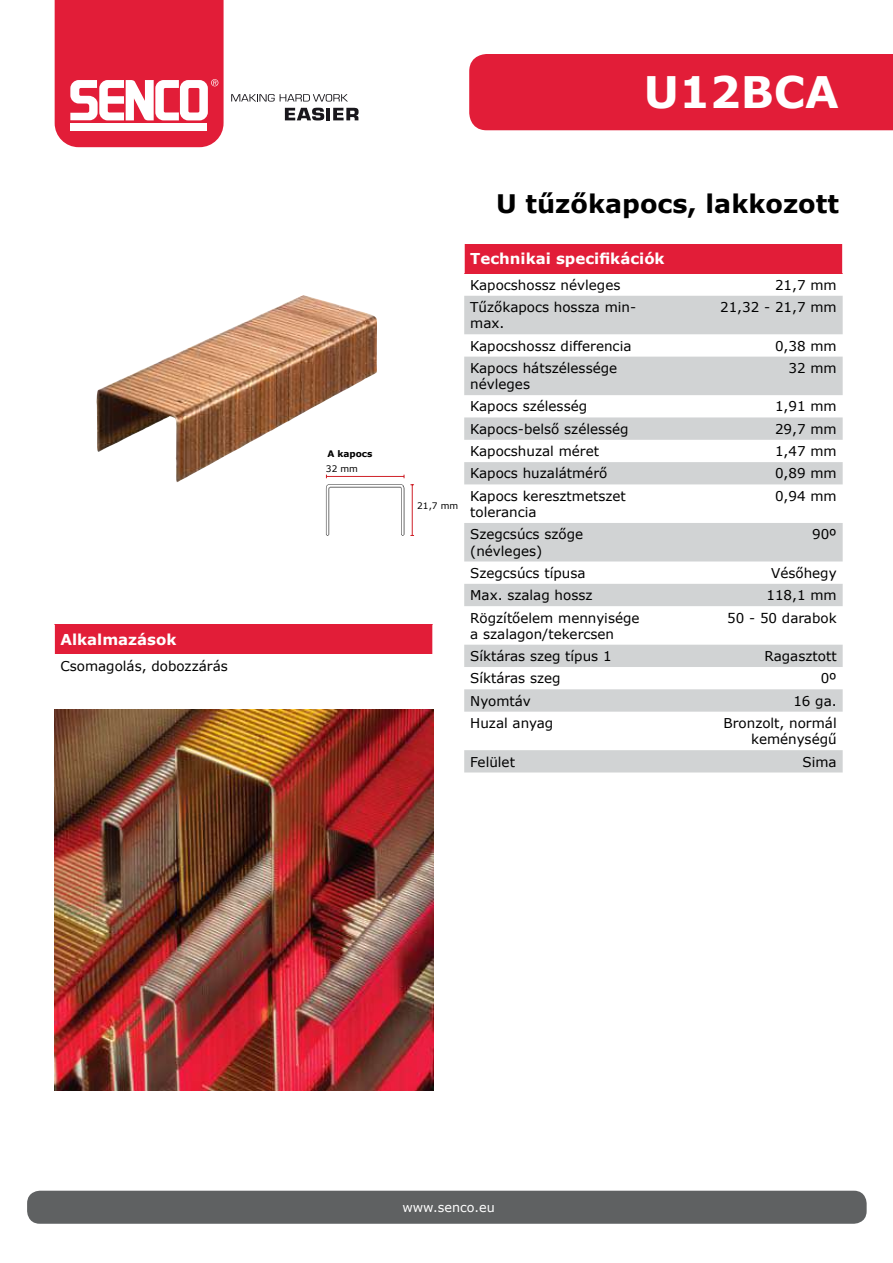
<style>
.page{position:relative;width:893px;height:1263px;background:#fff}
.page>*{position:absolute;margin:0;border:0;box-sizing:border-box;transform-origin:0 0}
.t1{font:700 43.5px "Verdana";color:#fff}
.t2{font:700 25.5px "Verdana";color:#000}
.t3{font:700 15px "Verdana";color:#fff}
.t4{font:13.5px/16.2px "Verdana";color:#000}
.t5{font:12.75px "Verdana";color:#fff}
.t6{font:9px "Verdana";color:#000}
.t7{font:700 9px "Verdana";color:#000}
</style>
<div class="page">
<div style="left:27px;top:1191px;width:840px;height:33px;background:#5f6162;border-radius:13px"></div>
<div style="left:464px;top:244px;width:379px;height:29px;background:#e21d38"></div>
<svg style="left:464px;top:296px;width:379px;height:476px;fill:#d1d3d4"></svg>
<svg style="left:464px;top:244px;width:1px;height:29px"></svg>
<svg style="left:842px;top:244px;width:1px;height:29px"></svg>
<img style="left:54px;top:710px;width:380px;height:381px">
<div style="left:54px;top:624px;width:379px;height:30px;background:#e21d38"></div>
<hr style="left:54px;top:624px;width:1px;height:30px;background:#fff">
<hr style="left:432px;top:624px;width:1px;height:30px;background:#fff">
<img style="left:97px;top:295px;width:280px;height:187px">
<hr style="left:326px;top:476px;width:78px;height:1px;background:#cf2128">
<hr style="left:412px;top:485px;width:1px;height:50px;background:#cf2128">
<svg style="left:326px;top:484px;width:78px;height:52px"></svg>
<svg style="left:231px;top:94px;width:117px;height:8px"></svg>
<svg style="left:285px;top:108px;width:74px;height:12px"></svg>
<svg style="left:55px;top:0;width:169px;height:147px"></svg>
<div style="left:469px;top:54px;width:424px;height:76px;background:#e21d38"></div>
<p class="t3" style="left:60px;top:630px;width:118px">Alkalmazások</p>
<p class="t4" style="left:60px;top:657px;width:169px">Csomagolás, dobozzárás</p>
<p class="t7" style="left:327px;top:448px;width:47px">A kapocs</p>
<p class="t6" style="left:326px;top:463px;width:34px">32 mm</p>
<h1 class="t1" style="left:644px;top:64px;width:197px">U12BCA</h1>
<h2 class="t2" style="left:496px;top:187px;width:344px">U tűzőkapocs, lakkozott</h2>
<p class="t6" style="left:417px;top:500px;width:43px">21,7 mm</p>
<p class="t3" style="left:470px;top:249px;width:196px">Technikai specifikációk</p>
<p class="t4" style="left:470px;top:277px;width:152px">Kapocshossz névleges</p>
<p class="t4" style="left:775px;top:277px;width:63px">21,7 mm</p>
<p class="t4" style="left:470px;top:299px;width:167px">Tűzőkapocs hossza min&shy;max.</p>
<p class="t4" style="left:720px;top:299px;width:118px">21,32 - 21,7 mm</p>
<p class="t4" style="left:470px;top:337px;width:163px">Kapocshossz differencia</p>
<p class="t4" style="left:775px;top:337px;width:63px">0,38 mm</p>
<p class="t4" style="left:470px;top:360px;width:148px">Kapocs hátszélessége névleges</p>
<p class="t4" style="left:788px;top:360px;width:50px">32 mm</p>
<p class="t4" style="left:470px;top:398px;width:118px">Kapocs szélesség</p>
<p class="t4" style="left:775px;top:398px;width:63px">1,91 mm</p>
<p class="t4" style="left:470px;top:421px;width:160px">Kapocs-belső szélesség</p>
<p class="t4" style="left:775px;top:421px;width:63px">29,7 mm</p>
<p class="t4" style="left:470px;top:443px;width:130px">Kapocshuzal méret</p>
<p class="t4" style="left:775px;top:443px;width:63px">1,47 mm</p>
<p class="t4" style="left:470px;top:465px;width:139px">Kapocs huzalátmérő</p>
<p class="t4" style="left:775px;top:465px;width:63px">0,89 mm</p>
<p class="t4" style="left:470px;top:488px;width:157px">Kapocs keresztmetszet tolerancia</p>
<p class="t4" style="left:775px;top:488px;width:63px">0,94 mm</p>
<p class="t4" style="left:470px;top:526px;width:114px">Szegcsúcs szőge (névleges)</p>
<p class="t4" style="left:812px;top:526px;width:26px">90º</p>
<p class="t4" style="left:470px;top:565px;width:117px">Szegcsúcs típusa</p>
<p class="t4" style="left:771px;top:565px;width:67px">Vésőhegy</p>
<p class="t4" style="left:470px;top:587px;width:124px">Max. szalag hossz</p>
<p class="t4" style="left:766px;top:587px;width:72px">118,1 mm</p>
<p class="t4" style="left:470px;top:609px;width:171px">Rögzítőelem mennyisége a szalagon/tekercsen</p>
<p class="t4" style="left:727px;top:609px;width:111px">50 - 50 darabok</p>
<p class="t4" style="left:470px;top:648px;width:143px">Síktáras szeg típus 1</p>
<p class="t4" style="left:765px;top:648px;width:74px">Ragasztott</p>
<p class="t4" style="left:470px;top:670px;width:92px">Síktáras szeg</p>
<p class="t4" style="left:821px;top:670px;width:17px">0º</p>
<p class="t4" style="left:470px;top:693px;width:62px">Nyomtáv</p>
<p class="t4" style="left:793px;top:693px;width:45px">16 ga.</p>
<p class="t4" style="left:470px;top:715px;width:85px">Huzal anyag</p>
<p class="t4" style="left:724px;top:715px;width:115px;text-align:right">Bronzolt, normál keménységű</p>
<p class="t4" style="left:470px;top:753px;width:46px">Felület</p>
<p class="t4" style="left:802px;top:753px;width:36px">Sima</p>
<p class="t5" style="left:402px;top:1199px;width:94px">www.senco.eu</p>
</div>
